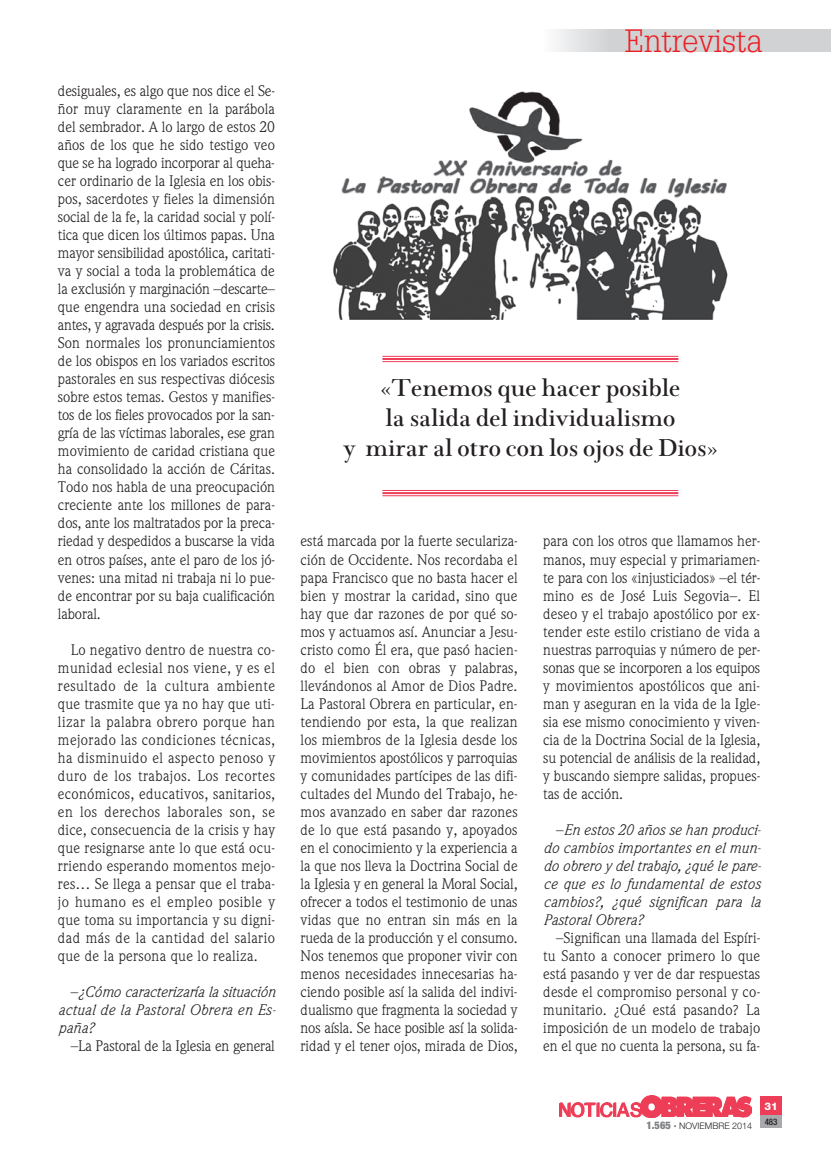
<style>
.page{position:relative;width:831px;height:1150px;background:#fff}
.page>*{position:absolute;margin:0;border:0;box-sizing:border-box;transform-origin:0 0}
.t1{font:300 31.5px "Glypha LT Std";color:#ee1d23}
.t2{font:600 27px/30px "Wessex";color:#231f20;text-align:center}
.t3{font:15px/18px "Weidemann Std";color:#231f20;text-align:justify}
.t4{font:italic 15px/18px "Weidemann Std";letter-spacing:.01em;color:#231f20;text-align:justify}
.t5{font:800 10.5px "Helvetica Neue";color:#fff}
.t6{font:300 9px "Helvetica Neue";color:#231f20}
.t7{font:500 condensed 9px "Helvetica Neue";color:#231f20}
.s1{font-style:normal}
.s2{font-weight:900;font-stretch:condensed;font-size:10.5px;color:#808285}
</style>
<div class="page">
<div style="left:608px;top:29px;width:222px;height:23px;background:#d1d2d4"></div>
<div style="left:543px;top:29px;width:65px;height:23px;background:linear-gradient(to right,#fdfdfd,#d2d3d6)"></div>
<div style="left:760px;top:1095px;width:21px;height:20px;background:#ee3d56"></div>
<div style="left:760px;top:1115px;width:21px;height:12px;background:#a8a9ad"></div>
<img style="left:333px;top:91px;width:395px;height:229px">
<hr style="left:382px;top:356px;width:296px;height:1px;background:#ee3d56">
<hr style="left:382px;top:358px;width:296px;height:2px;background:#ee3d56">
<hr style="left:382px;top:361px;width:296px;height:1px;background:#ee3d56">
<hr style="left:382px;top:490px;width:296px;height:1px;background:#ee3d56">
<hr style="left:382px;top:492px;width:296px;height:2px;background:#ee3d56">
<hr style="left:382px;top:495px;width:296px;height:1px;background:#ee3d56">
<img style="left:560px;top:1095px;width:191px;height:21px">
<p class="t3" style="left:58px;top:83px;width:218px">desiguales, es algo que nos dice el Se&shy;ñor muy claramente en la parábola del sembrador. A lo largo de estos 20 años de los que he sido testigo veo que se ha logrado incorporar al queha&shy;cer ordinario de la Iglesia en los obis&shy;pos, sacerdotes y fieles la dimensión social de la fe, la caridad social y polí&shy;tica que dicen los últimos papas. Una mayor sensibilidad apostólica, caritati&shy;va y social a toda la problemática de la exclusión y marginación –descarte– que engendra una sociedad en crisis antes, y agravada después por la crisis.<br>Son normales los pronunciamientos de los obispos en los variados escritos pastorales en sus respectivas diócesis sobre estos temas. Gestos y manifies&shy;tos de los fieles provocados por la san&shy;gría de las víctimas laborales, ese gran movimiento de caridad cristiana que ha consolidado la acción de Cáritas.<br>Todo nos habla de una preocupación creciente ante los millones de para&shy;dos, ante los maltratados por la preca&shy;riedad y despedidos a buscarse la vida en otros países, ante el paro de los jó&shy;venes: una mitad ni trabaja ni lo pue&shy;de encontrar por su baja cualificación laboral.</p>
<p class="t3" style="left:58px;top:641px;width:219px;text-indent:13px">Lo negativo dentro de nuestra co&shy;munidad eclesial nos viene, y es el resultado de la cultura ambiente que trasmite que ya no hay que uti&shy;lizar la palabra obrero porque han mejorado las condiciones técnicas, ha disminuido el aspecto penoso y duro de los trabajos. Los recortes económicos, educativos, sanitarios, en los derechos laborales son, se dice, consecuencia de la crisis y hay que resignarse ante lo que está ocu&shy;rriendo esperando momentos mejo&shy;res… Se llega a pensar que el traba&shy;jo humano es el empleo posible y que toma su importancia y su digni&shy;dad más de la cantidad del salario que de la persona que lo realiza.</p>
<p class="t4" style="left:58px;top:983px;width:219px;text-indent:13px"><span class="s1">–</span>¿Cómo caracterizaría la situación actual de la Pastoral Obrera en Es&shy;paña?</p>
<p class="t3" style="left:71px;top:1037px;width:205px">–La Pastoral de la Iglesia en general</p>
<h1 class="t1" style="left:624px;top:29px;width:139px">Entrevista</h1>
<h2 class="t2" style="left:343px;top:371px;width:376px">«Tenemos que hacer posible<br>la salida del individualismo<br>y mirar al otro con los ojos de Dios»</h2>
<p class="t3" style="left:300px;top:533px;width:218px">está marcada por la fuerte seculariza&shy;ción de Occidente. Nos recordaba el papa Francisco que no basta hacer el bien y mostrar la caridad, sino que hay que dar razones de por qué so&shy;mos y actuamos así. Anunciar a Jesu&shy;cristo como Él era, que pasó hacien&shy;do el bien con obras y palabras, llevándonos al Amor de Dios Padre.<br>La Pastoral Obrera en particular, en&shy;tendiendo por esta, la que realizan los miembros de la Iglesia desde los movimientos apostólicos y parroquias y comunidades partícipes de las difi&shy;cultades del Mundo del Trabajo, he&shy;mos avanzado en saber dar razones de lo que está pasando y, apoyados en el conocimiento y la experiencia a la que nos lleva la Doctrina Social de la Iglesia y en general la Moral Social, ofrecer a todos el testimonio de unas vidas que no entran sin más en la rueda de la producción y el consumo.<br>Nos tenemos que proponer vivir con menos necesidades innecesarias ha&shy;ciendo posible así la salida del indivi&shy;dualismo que fragmenta la sociedad y nos aísla. Se hace posible así la solida&shy;ridad y el tener ojos, mirada de Dios,</p>
<p class="t3" style="left:543px;top:533px;width:218px">para con los otros que llamamos her&shy;manos, muy especial y primariamen&shy;te para con los «injusticiados» –el tér&shy;mino es de José Luis Segovia–. El deseo y el trabajo apostólico por ex&shy;tender este estilo cristiano de vida a nuestras parroquias y número de per&shy;sonas que se incorporen a los equipos y movimientos apostólicos que ani&shy;man y aseguran en la vida de la Igle&shy;sia ese mismo conocimiento y viven&shy;cia de la Doctrina Social de la Iglesia, su potencial de análisis de la realidad, y buscando siempre salidas, propues&shy;tas de acción.</p>
<p class="t4" style="left:543px;top:821px;width:219px;text-indent:13px"><span class="s1">–</span>En estos 20 años se han produci&shy;do cambios importantes en el mun&shy;do obrero y del trabajo, ¿qué le pare&shy;ce que es lo fundamental de estos cambios?, ¿qué significan para la Pastoral Obrera?</p>
<p class="t3" style="left:543px;top:929px;width:218px;text-indent:13px">–Significan una llamada del Espíri&shy;tu Santo a conocer primero lo que está pasando y ver de dar respuestas desde el compromiso personal y co&shy;munitario. ¿Qué está pasando? La imposición de un modelo de trabajo en el que no cuenta la persona, su fa-</p>
<p class="t5" style="left:764px;top:1102px;width:15px">31</p>
<p class="t7" style="left:764px;top:1118px;width:14px">483</p>
<p class="t6" style="left:646px;top:1121px;width:135px"><span class="s2">1.565 ·</span> NOVIEMBRE 2014 <sup>0000</sup></p>
</div>
